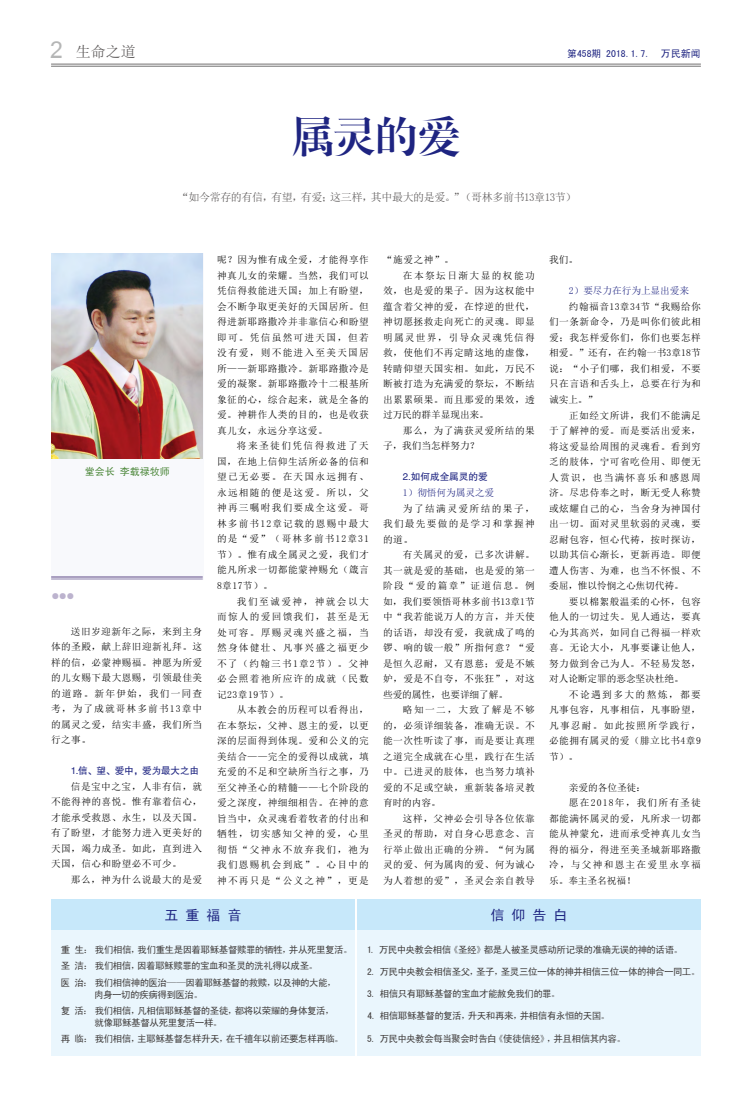
<style>
.page{position:relative;width:752px;height:1100px;background:#fff}
.page>*{position:absolute;margin:0;border:0;box-sizing:border-box;transform-origin:0 0}
.t1{font:42px "CT Biao Song SJ";color:#1e2481}
.t2{font:37px "Kartika";color:#b5b6b6}
.t3{font:15px "N Sim Sun";color:#5a5757}
.t4{font:14px "Sim Hei";color:#1e2481}
.t5{font:11px "Sim Sun";letter-spacing:-.035em;color:#5a5757}
.t6{font:10px "Sim Hei";color:#4a8638}
.t7{font:9.8px "Sim Hei";color:#1e2481}
.t8{font:9.7px/15.5px "Sim Sun";letter-spacing:.045em;color:#000;text-align:justify}
.t9{font:9.7px "Sim Sun";letter-spacing:-.01em;color:#000}
.t10{font:9.7px "Sim Sun";letter-spacing:.125em;color:#000}
.t11{font:9.7px "FZHTK GBK1 0";letter-spacing:-.01em;color:#1e2481}
.t12{font:9.7px "Sim Sun";letter-spacing:-.01em;color:#1e2481}
.t13{font:9.7px "Sim Sun";letter-spacing:.12em;color:#000}
.t14{font:9.7px "Sim Sun";letter-spacing:.145em;color:#000}
.t15{font:9.5px/12px "Sim Hei";letter-spacing:-.045em;color:#3f3b3a}
.t16{font:8px "Sim Hei";color:#bcb3ce}
.s1{font-size:10px}
</style>
<div class="page">
<div style="left:357px;top:899px;width:343px;height:30px;background:#c7e8fa"></div>
<div style="left:357px;top:929px;width:343px;height:126px;background:#eaf6fd"></div>
<div style="left:51px;top:899px;width:303px;height:30px;background:#c7e8fa"></div>
<div style="left:51px;top:929px;width:303px;height:126px;background:#eaf6fd"></div>
<hr style="left:51px;top:64px;width:649px;height:1px;background:#727171">
<hr style="left:51px;top:66px;width:649px;height:1px;background:#727171">
<div style="left:51px;top:254px;width:152px;height:326px;background:#f8f9fc"></div>
<hr style="left:51px;top:576px;width:152px;height:2px;background:#9083ad">
<hr style="left:51px;top:579px;width:152px;height:1px;background:#9083ad">
<img style="left:51px;top:254px;width:152px;height:204px">
<h2 class="t2" style="left:50px;top:32px;width:14px">2</h2>
<h3 class="t3" style="left:76px;top:44px;width:61px">生命之道</h3>
<p class="t7" style="left:567px;top:49px;width:135px">第458期 2018.1.7. <span class="s1">万民新闻</span></p>
<h1 class="t1" style="left:292px;top:115px;width:169px">属灵的爱</h1>
<p class="t5" style="left:178px;top:192px;width:399px">“如今常存的有信，有望，有爱；这三样，其中最大的是爱。”（哥林多前书13章13节）</p>
<p class="t6" style="left:85px;top:466px;width:87px">堂会长 李载禄牧师</p>
<p class="t16" style="left:51px;top:592px;width:25px">●●●</p>
<p class="t8" style="left:51px;top:624px;width:153px;text-indent:20px">送旧岁迎新年之际，来到主身体的圣殿，献上辞旧迎新礼拜。这样的信，必蒙神赐福。神愿为所爱的儿女赐下最大恩赐，引领最佳美的道路。新年伊始，我们一同查考，为了成就哥林多前书13章中的属灵之爱，结实丰盛，我们所当行之事。</p>
<p class="t11" style="left:71px;top:766px;width:130px">1.信、望、爱中，爱为最大之由</p>
<p class="t8" style="left:51px;top:779px;width:152px;text-indent:20px">信是宝中之宝，人非有信，就不能得神的喜悦。惟有靠着信心，才能承受救恩、永生，以及天国。有了盼望，才能努力进入更美好的天国，竭力成圣。如此，直到进入天国，信心和盼望必不可少。</p>
<p class="t8" style="left:71px;top:872px;width:133px">那么，神为什么说最大的是爱</p>
<p class="t8" style="left:217px;top:252px;width:153px">呢？因为惟有成全爱，才能得享作神真儿女的荣耀。当然，我们可以凭信得救能进天国；加上有盼望，会不断争取更美好的天国居所。但得进新耶路撒冷并非靠信心和盼望即可。凭信虽然可进天国，但若没有爱，则不能进入至美天国居所——新耶路撒冷。新耶路撒冷是爱的凝聚。新耶路撒冷十二根基所象征的心，综合起来，就是全备的爱。神耕作人类的目的，也是收获真儿女，永远分享这爱。</p>
<p class="t8" style="left:217px;top:438px;width:153px;text-indent:20px">将来圣徒们凭信得救进了天国，在地上信仰生活所必备的信和望已无必要。在天国永远拥有、永远相随的便是这爱。所以，父神再三嘱咐我们要成全这爱。哥林多前书12章记载的恩赐中最大的是“爱”（哥林多前书12章31节）。惟有成全属灵之爱，我们才能凡所求一切都能蒙神赐允（箴言8章17节）。</p>
<p class="t8" style="left:217px;top:593px;width:153px;text-indent:20px">我们至诚爱神，神就会以大而惊人的爱回馈我们，甚至是无处可容。厚赐灵魂兴盛之福，当然身体健壮、凡事兴盛之福更少不了（约翰三书1章2节）。父神必会照着祂所应许的成就（民数记23章19节）。</p>
<p class="t8" style="left:217px;top:702px;width:153px;text-indent:20px">从本教会的历程可以看得出，在本祭坛，父神、恩主的爱，以更深的层面得到体现。爱和公义的完美结合——完全的爱得以成就，填充爱的不足和空缺所当行之事，乃至父神圣心的精髓——七个阶段的爱之深度，神细细相告。在神的意旨当中，众灵魂看着牧者的付出和牺牲，切实感知父神的爱，心里彻悟“父神永不放弃我们，祂为我们恩赐机会到底”。心目中的神不再只是“公义之神”，更是</p>
<p class="t8" style="left:383px;top:252px;width:72px">“施爱之神”。</p>
<p class="t14" style="left:403px;top:271px;width:133px">在本祭坛日渐大显的权能功</p>
<p class="t8" style="left:383px;top:283px;width:153px">效，也是爱的果子。因为这权能中</p>
<p class="t8" style="left:383px;top:299px;width:153px">蕴含着父神的爱，在悖逆的世代，</p>
<p class="t8" style="left:383px;top:314px;width:153px">神切愿拯救走向死亡的灵魂。即显</p>
<p class="t10" style="left:383px;top:333px;width:153px">明属灵世界，引导众灵魂凭信得</p>
<p class="t8" style="left:383px;top:345px;width:153px">救，使他们不再定睛这地的虚像，</p>
<p class="t8" style="left:383px;top:361px;width:153px">转睛仰望天国实相。如此，万民不</p>
<p class="t8" style="left:383px;top:376px;width:153px">断被打造为充满爱的祭坛，不断结</p>
<p class="t8" style="left:383px;top:392px;width:153px">出累累硕果。而且那爱的果效，透</p>
<p class="t9" style="left:383px;top:410px;width:107px">过万民的群羊显现出来。</p>
<p class="t8" style="left:403px;top:423px;width:133px">那么，为了满获灵爱所结的果</p>
<p class="t9" style="left:383px;top:441px;width:98px">子，我们当怎样努力？</p>
<p class="t11" style="left:403px;top:472px;width:86px">2.如何成全属灵的爱</p>
<p class="t12" style="left:403px;top:488px;width:93px">1）彻悟何为属灵之爱</p>
<p class="t8" style="left:383px;top:500px;width:153px;text-indent:20px">为了结满灵爱所结的果子，我们最先要做的是学习和掌握神的道。</p>
<p class="t8" style="left:383px;top:547px;width:153px;text-indent:20px">有关属灵的爱，已多次讲解。其一就是爱的基础，也是爱的第一阶段“爱的篇章”证道信息。例如，我们要领悟哥林多前书13章1节中“我若能说万人的方言，并天使的话语，却没有爱，我就成了鸣的锣、响的钹一般”所指何意？“爱是恒久忍耐，又有恩慈；爱是不嫉妒，爱是不自夸，不张狂”，对这些爱的属性，也要详细了解。</p>
<p class="t8" style="left:383px;top:702px;width:153px;text-indent:20px">略知一二，大致了解是不够的，必须详细装备，准确无误。不能一次性听读了事，而是要让真理之道完全成就在心里，践行在生活中。已进灵的肢体，也当努力填补爱的不足或空缺，重新装备培灵教育时的内容。</p>
<p class="t8" style="left:383px;top:810px;width:153px;text-indent:20px">这样，父神必会引导各位依靠圣灵的帮助，对自身心思意念、言行举止做出正确的分辨。“何为属灵的爱、何为属肉的爱、何为诚心为人着想的爱”，圣灵会亲自教导</p>
<p class="t8" style="left:549px;top:252px;width:30px">我们。</p>
<p class="t12" style="left:568px;top:286px;width:122px">2）要尽力在行为上显出爱来</p>
<p class="t8" style="left:549px;top:299px;width:153px;text-indent:20px">约翰福音13章34节“我赐给你们一条新命令，乃是叫你们彼此相爱；我怎样爱你们，你们也要怎样相爱。”还有，在约翰一书3章18节说：“小子们哪，我们相爱，不要只在言语和舌头上，总要在行为和诚实上。”</p>
<p class="t8" style="left:549px;top:407px;width:153px;text-indent:20px">正如经文所讲，我们不能满足于了解神的爱。而是要活出爱来，将这爱显给周围的灵魂看。看到穷乏的肢体，宁可省吃俭用、即便无人赏识，也当满怀喜乐和感恩周济。尽忠侍奉之时，断无受人称赞或炫耀自己的心，当舍身为神国付出一切。面对灵里软弱的灵魂，要忍耐包容，恒心代祷，按时探访，以助其信心渐长，更新再造。即便遭人伤害、为难，也当不怀恨、不委屈，惟以怜悯之心焦切代祷。</p>
<p class="t8" style="left:549px;top:593px;width:153px;text-indent:20px">要以棉絮般温柔的心怀，包容他人的一切过失。见人通达，要真心为其高兴，如同自己得福一样欢喜。无论大小，凡事要谦让他人，努力做到舍己为人。不轻易发怒，对人论断定罪的恶念坚决杜绝。</p>
<p class="t8" style="left:549px;top:686px;width:153px;text-indent:20px">不论遇到多大的熬炼，都要凡事包容，凡事相信，凡事盼望，凡事忍耐。如此按照所学践行，必能拥有属灵的爱（腓立比书4章9节）。</p>
<p class="t9" style="left:568px;top:782px;width:78px">亲爱的各位圣徒：</p>
<p class="t13" style="left:568px;top:798px;width:133px">愿在2018年，我们所有圣徒</p>
<p class="t8" style="left:549px;top:810px;width:153px">都能满怀属灵的爱，凡所求一切都</p>
<p class="t8" style="left:549px;top:826px;width:153px">能从神蒙允，进而承受神真儿女当</p>
<p class="t8" style="left:549px;top:841px;width:153px">得的福分，得进至美圣城新耶路撒</p>
<p class="t10" style="left:549px;top:860px;width:153px">冷，与父神和恩主在爱里永享福</p>
<p class="t8" style="left:549px;top:872px;width:88px">乐。奉主圣名祝福！</p>
<h3 class="t4" style="left:164px;top:907px;width:78px">五 重 福 音</h3>
<p class="t15" style="left:61px;top:941px;width:293px;line-height:16px">重 生： 我们相信，我们重生是因着耶稣基督赎罪的牺牲，并从死里复活。圣 洁： 我们相信，因着耶稣赎罪的宝血和圣灵的洗礼得以成圣。</p>
<p class="t15" style="left:94px;top:976px;width:244px;text-indent:-34px">医 治： 我们相信神的医治——因着耶稣基督的救赎，以及神的大能，肉身一切的疾病得到医治。</p>
<p class="t15" style="left:95px;top:1004px;width:241px;text-indent:-34px">复 活： 我们相信，凡相信耶稣基督的圣徒，都将以荣耀的身体复活，就像耶稣基督从死里复活一样。</p>
<p class="t15" style="left:61px;top:1032px;width:284px">再 临： 我们相信，主耶稣基督怎样升天，在千禧年以前还要怎样再临。</p>
<h3 class="t4" style="left:490px;top:907px;width:78px">信 仰 告 白</h3>
<p class="t15" style="left:367px;top:943px;width:317px">1. 万民中央教会相信《圣经》都是人被圣灵感动所记录的准确无误的神的话语。</p>
<p class="t15" style="left:367px;top:966px;width:334px">2. 万民中央教会相信圣父，圣子，圣灵三位一体的神并相信三位一体的神合一同工。</p>
<p class="t15" style="left:367px;top:988px;width:194px">3. 相信只有耶稣基督的宝血才能赦免我们的罪。</p>
<p class="t15" style="left:367px;top:1010px;width:244px">4. 相信耶稣基督的复活，升天和再来，并相信有永恒的天国。</p>
<p class="t15" style="left:367px;top:1032px;width:260px">5. 万民中央教会每当聚会时告白《使徒信经》，并且相信其内容。</p>
</div>
